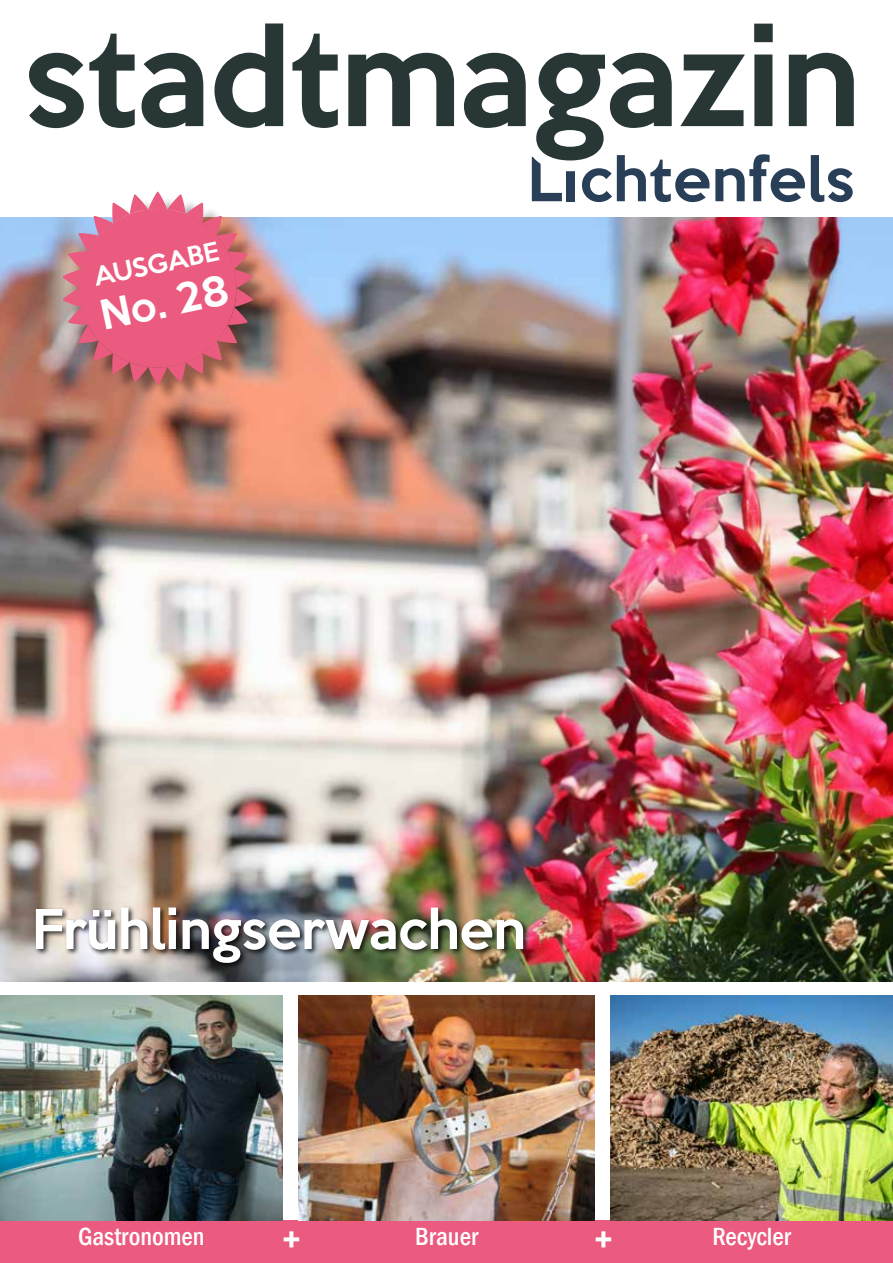
<style>
.page{position:relative;width:893px;height:1263px;background:#fff}
.page>*{position:absolute;margin:0;border:0;box-sizing:border-box;transform-origin:0 0}
.t1{font:500 123.6px "Keep Calm";color:#293636}
.t2{font:500 49.95px "Keep Calm";color:#fff}
.t3{font:500 37.35px "Keep Calm";color:#fff}
.t4{font:500 condensed 25.5px "Franklin Gothic";color:#fff}
.t5{font:500 23.7px "Keep Calm";color:#fff}
</style>
<div class="page">
<div style="left:0;top:1220px;width:893px;height:43px;background:#eb5a7f"></div>
<img style="left:0;top:218px;width:893px;height:763px">
<img style="left:299px;top:995px;width:295px;height:225px">
<img style="left:610px;top:995px;width:283px;height:225px">
<img style="left:0;top:995px;width:283px;height:225px">
<svg style="left:596px;top:1231px;width:15px;height:16px"></svg>
<svg style="left:284px;top:1231px;width:15px;height:16px"></svg>
<svg style="left:811px;top:155px;width:42px;height:47px"></svg>
<svg style="left:531px;top:154px;width:274px;height:48px"></svg>
<div style="left:66px;top:195px;width:205px;height:207px;background:#000;opacity:.4"></div>
<svg style="left:63px;top:192px;width:190px;height:193px"></svg>
<div style="left:34px;top:905px;width:497px;height:65px;background:#000;opacity:.75"></div>
<h1 class="t1" style="left:24px;top:-30px;width:837px">stadtmagazin</h1>
<p class="t5" style="left:90px;top:257px;width:129px;rotate:-12deg">AUSGABE</p>
<h3 class="t3" style="left:94px;top:284px;width:132px;rotate:-12deg">No. 28</h3>
<h2 class="t2" style="left:32px;top:886px;width:495px">Frühlingserwachen</h2>
<p class="t4" style="left:78px;top:1219px;width:128px">Gastronomen</p>
<p class="t4" style="left:415px;top:1219px;width:64px">Brauer</p>
<p class="t4" style="left:712px;top:1219px;width:80px">Recycler</p>
</div>
